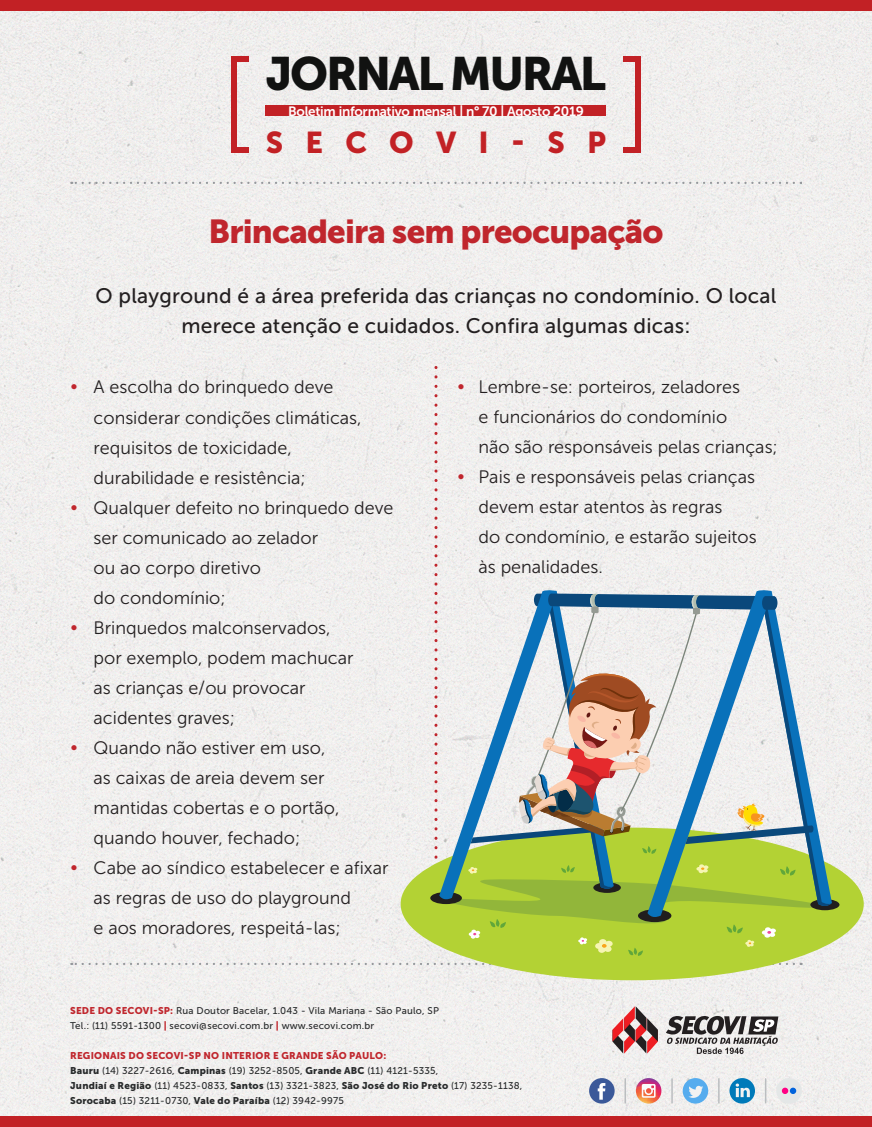
<style>
.page{position:relative;width:872px;height:1127px;background:#fff}
.page>*{position:absolute;margin:0;border:0;box-sizing:border-box;transform-origin:0 0}
.t1{font:46.5px "Museo Sans 900";letter-spacing:-.05em;color:#111211}
.t2{font:33px "Museo Sans 900";letter-spacing:-.025em;color:#c0262d}
.t3{font:30px "Museo Sans 900";letter-spacing:.745em;color:#c22125}
.t4{font:21px/30px "Museo Sans 500";letter-spacing:.01em;color:#231f20;text-align:center}
.t5{font:18px/30px "Museo Sans 300";color:#231f20}
.t6{font:18px "Museo Sans 300";color:#c0262d}
.t7{font:13.5px "Museo Sans 700";letter-spacing:-.02em;color:#fff}
.t8{font:9.75px "Museo Sans 500";letter-spacing:.02em;color:#282a2b}
.t9{font:9.75px "Museo Sans 900";letter-spacing:.02em;color:#c0262d}
.s1{font-family:"Museo Sans 900";color:#c0262d}
.s2{font-family:"Museo Sans 900"}
</style>
<div class="page">
<img style="left:0;top:11px;width:872px;height:1105px">
<svg style="left:71px;top:963px;width:723px;height:2px"></svg>
<svg style="left:71px;top:182px;width:723px;height:2px"></svg>
<svg style="left:434px;top:363px;width:3px;height:500px"></svg>
<div style="left:400px;top:827px;width:463px;height:153px;background:#b3d234;border-radius:50%"></div>
<div style="left:430px;top:892px;width:32px;height:12px;background:#211e1e;border-radius:50%"></div>
<svg style="left:439px;top:589px;width:175px;height:310px;fill:#efeeed"></svg>
<div style="left:810px;top:899px;width:29px;height:11px;background:#211e1e;border-radius:50%"></div>
<svg style="left:443px;top:593px;width:388px;height:364px"></svg>
<div style="left:0;top:1116px;width:872px;height:11px;background:#c22125"></div>
<div style="left:776px;top:1078px;width:25px;height:25px;background:#e4e7e7;border-radius:50%"></div>
<div style="left:782px;top:1087px;width:6px;height:7px;background:#ff0084;border-radius:50%"></div>
<div style="left:790px;top:1087px;width:6px;height:7px;background:#0063dc;border-radius:50%"></div>
<svg style="left:765px;top:1079px;width:1px;height:24px"></svg>
<svg style="left:718px;top:1079px;width:1px;height:24px"></svg>
<hr style="left:671px;top:1079px;width:2px;height:24px;background:#bbbec0">
<hr style="left:624px;top:1079px;width:2px;height:24px;background:#bbbec0">
<div style="left:589px;top:1078px;width:25px;height:25px;background:#3b5999;border-radius:50%"></div>
<svg style="left:597px;top:1083px;width:8px;height:16px"></svg>
<svg style="left:636px;top:1078px;width:25px;height:25px"></svg>
<svg style="left:642px;top:1084px;width:13px;height:14px"></svg>
<div style="left:682px;top:1078px;width:26px;height:25px;background:#55acee;border-radius:50%"></div>
<svg style="left:688px;top:1086px;width:15px;height:12px"></svg>
<div style="left:729px;top:1078px;width:26px;height:25px;background:#007ab9;border-radius:50%"></div>
<svg style="left:735px;top:1083px;width:15px;height:14px"></svg>
<svg style="left:666px;top:1014px;width:112px;height:40px"></svg>
<svg style="left:612px;top:1006px;width:46px;height:47px;background:#ba8385"></svg>
<div style="left:266px;top:106px;width:340px;height:10px;background:#c22125"></div>
<div style="left:0;top:0;width:872px;height:11px;background:#c22125"></div>
<div style="left:635px;top:57px;width:5px;height:96px;background:#c22125"></div>
<div style="left:623px;top:57px;width:17px;height:5px;background:#c22125"></div>
<div style="left:623px;top:148px;width:17px;height:5px;background:#c22125"></div>
<div style="left:232px;top:57px;width:5px;height:96px;background:#c22125"></div>
<div style="left:232px;top:57px;width:17px;height:5px;background:#c22125"></div>
<div style="left:232px;top:148px;width:17px;height:5px;background:#c22125"></div>
<p class="t1" style="left:266px;top:47px;width:342px">JORNAL MURAL</p>
<p class="t7" style="left:288px;top:104px;width:297px">Boletim informativo mensal | n° 70 | Agosto 2019</p>
<p class="t3" style="left:266px;top:125px;width:342px">SECOVI-SP</p>
<p class="t2" style="left:208px;top:213px;width:456px">Brincadeira sem preocupação</p>
<p class="t4" style="left:96px;top:281px;width:682px">O playground é a área preferida das crianças no condomínio. O local merece atenção e cuidados. Confira algumas dicas:</p>
<p class="t6" style="left:70px;top:378px;width:9px">•</p>
<p class="t6" style="left:70px;top:498px;width:9px">•</p>
<p class="t6" style="left:70px;top:618px;width:9px">•</p>
<p class="t6" style="left:70px;top:738px;width:9px">•</p>
<p class="t6" style="left:70px;top:858px;width:9px">•</p>
<p class="t5" style="left:94px;top:372px;width:269px">A escolha do brinquedo deve considerar condições climáticas, requisitos de toxicidade, durabilidade e resistência;</p>
<p class="t5" style="left:94px;top:492px;width:301px">Qualquer defeito no brinquedo deve ser comunicado ao zelador</p>
<p class="t5" style="left:94px;top:552px;width:169px">ou ao corpo diretivo</p>
<p class="t5" style="left:94px;top:582px;width:134px">do condomínio;</p>
<p class="t5" style="left:94px;top:612px;width:238px">Brinquedos malconservados,</p>
<p class="t5" style="left:94px;top:643px;width:261px">por exemplo, podem machucar</p>
<p class="t5" style="left:94px;top:673px;width:214px">as crianças e/ou provocar</p>
<p class="t5" style="left:94px;top:703px;width:143px">acidentes graves;</p>
<p class="t5" style="left:94px;top:733px;width:233px">Quando não estiver em uso,</p>
<p class="t5" style="left:94px;top:763px;width:247px">as caixas de areia devem ser mantidas cobertas e o portão, quando houver, fechado;</p>
<p class="t5" style="left:94px;top:853px;width:296px">Cabe ao síndico estabelecer e afixar as regras de uso do playground</p>
<p class="t5" style="left:94px;top:913px;width:249px">e aos moradores, respeitá-las;</p>
<p class="t6" style="left:457px;top:377px;width:9px">•</p>
<p class="t6" style="left:457px;top:467px;width:9px">•</p>
<p class="t5" style="left:478px;top:372px;width:263px">Lembre-se: porteiros, zeladores</p>
<p class="t5" style="left:478px;top:402px;width:250px">e funcionários do condomínio</p>
<p class="t5" style="left:478px;top:432px;width:301px">não são responsáveis pelas crianças;</p>
<p class="t5" style="left:478px;top:462px;width:278px">Pais e responsáveis pelas crianças devem estar atentos às regras</p>
<p class="t5" style="left:478px;top:522px;width:280px">do condomínio, e estarão sujeitos</p>
<p class="t5" style="left:478px;top:552px;width:126px">às penalidades.</p>
<p class="t8" style="left:70px;top:1005px;width:370px"><span class="s1">SEDE DO SECOVI-SP:</span> Rua Doutor Bacelar, 1.043 - Vila Mariana - São Paulo, SP</p>
<p class="t8" style="left:70px;top:1020px;width:305px">Tel.: (11) 5591-1300 <span class="s1">|</span> secovi@secovi.com.br <span class="s1">|</span> www.secovi.com.br</p>
<p class="t9" style="left:70px;top:1049px;width:317px">REGIONAIS DO SECOVI-SP NO INTERIOR E GRANDE SÃO PAULO:</p>
<p class="t8" style="left:70px;top:1065px;width:369px"><span class="s2">Bauru</span> (14) 3227-2616, <span class="s2">Campinas</span> (19) 3252-8505, <span class="s2">Grande ABC</span> (11) 4121-5335,</p>
<p class="t8" style="left:70px;top:1080px;width:453px"><span class="s2">Jundiaí e Região</span> (11) 4523-0833, <span class="s2">Santos</span> (13) 3321-3823, <span class="s2">São José do Rio Preto</span> (17) 3235-1138,</p>
<p class="t8" style="left:70px;top:1095px;width:275px"><span class="s2">Sorocaba</span> (15) 3211-0730, <span class="s2">Vale do Paraíba</span> (12) 3942-9975</p>
</div>
